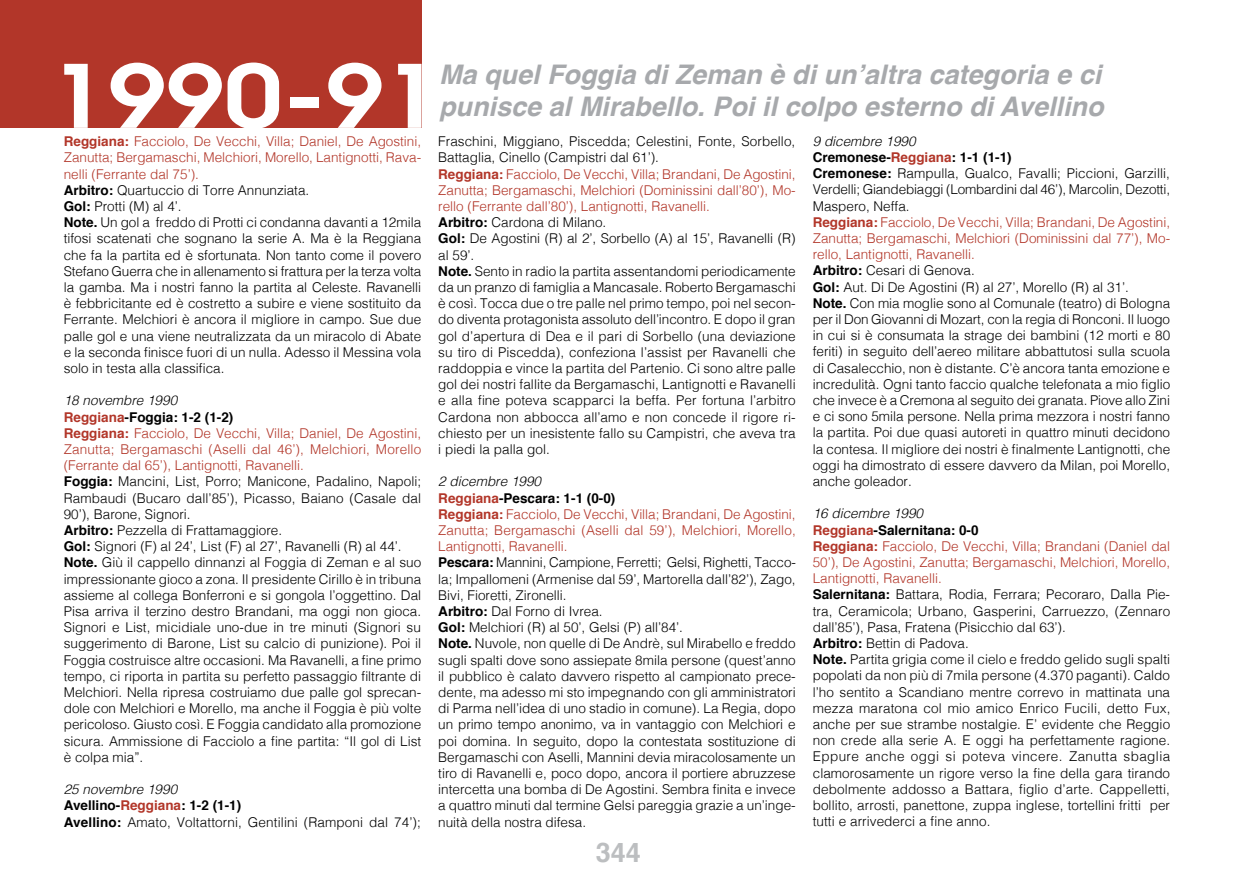
<style>
.page{position:relative;width:1234px;height:893px;background:#fff}
.page>*{position:absolute;margin:0;border:0;box-sizing:border-box;transform-origin:0 0}
.t1{font:600 86.55px "Avant Garde";color:#fff;scale:1.2 1}
.t2{font:italic 700 27px/32.4px "Helvetica";color:#a7a9ac}
.t3{font:700 27px "Helvetica";color:#bcbec0}
.t4{font:300 13.5px/16.2px "Helvetica";color:#000}
.s1{font-weight:700;color:#b23629}
.s2{color:#b23629}
.s3{font-weight:700}
.s4{font-style:italic}
</style>
<div class="page">
<div style="left:0;top:0;width:421px;height:128px;background:#b23629"></div>
<h1 class="t1" style="left:50px;top:40px;width:328px">1990-91</h1>
<p class="t4" style="left:64px;top:132px;width:359px"><span class="s1">Reggiana:</span> <span class="s2">Facciolo, De Vecchi, Villa; Daniel, De Agostini, Zanutta; Bergamaschi, Melchiori, Morello, Lantignotti, Rava&shy;nelli (Ferrante dal 75’).<br></span><span class="s3">Arbitro:</span> Quartuccio di Torre Annunziata.<br><span class="s3">Gol:</span> Protti (M) al 4’.<br><span class="s3">Note.</span> Un gol a freddo di Protti ci condanna davanti a 12mila tifosi scatenati che sognano la serie A. Ma è la Reggiana che fa la partita ed è sfortunata. Non tanto come il povero Stefano Guerra che in allenamento si frattura per la terza volta la gamba. Ma i nostri fanno la partita al Celeste. Ravanelli è febbricitante ed è costretto a subire e viene sostituito da Ferrante. Melchiori è ancora il migliore in campo. Sue due palle gol e una viene neutralizzata da un miracolo di Abate e la seconda finisce fuori di un nulla. Adesso il Messina vola solo in testa alla classifica.</p>
<p class="t4" style="left:64px;top:392px;width:359px"><span class="s4">18 novembre 1990<br></span><span class="s1">Reggiana</span><span class="s3">-Foggia: 1-2 (1-2)<br></span><span class="s1">Reggiana:</span> <span class="s2">Facciolo, De Vecchi, Villa; Daniel, De Agostini, Zanutta; Bergamaschi (Aselli dal 46’), Melchiori, Morello (Ferrante dal 65’), Lantignotti, Ravanelli.<br></span><span class="s3">Foggia:</span> Mancini, List, Porro; Manicone, Padalino, Napoli; Rambaudi (Bucaro dall’85’), Picasso, Baiano (Casale dal 90’), Barone, Signori.<br><span class="s3">Arbitro:</span> Pezzella di Frattamaggiore.<br><span class="s3">Gol:</span> Signori (F) al 24’, List (F) al 27’, Ravanelli (R) al 44’.<br><span class="s3">Note.</span> Giù il cappello dinnanzi al Foggia di Zeman e al suo impressionante gioco a zona. Il presidente Cirillo è in tribuna assieme al collega Bonferroni e si gongola l’oggettino. Dal Pisa arriva il terzino destro Brandani, ma oggi non gioca.<br>Signori e List, micidiale uno-due in tre minuti (Signori su suggerimento di Barone, List su calcio di punizione). Poi il Foggia costruisce altre occasioni. Ma Ravanelli, a fine primo tempo, ci riporta in partita su perfetto passaggio filtrante di Melchiori. Nella ripresa costruiamo due palle gol sprecan&shy;dole con Melchiori e Morello, ma anche il Foggia è più volte pericoloso. Giusto così. E Foggia candidato alla promozione sicura. Ammissione di Facciolo a fine partita: “Il gol di List è colpa mia”.</p>
<p class="t4" style="left:64px;top:780px;width:358px"><span class="s4">25 novembre 1990<br></span><span class="s3">Avellino-</span><span class="s1">Reggiana</span><span class="s3">: 1-2 (1-1)<br>Avellino:</span> Amato, Voltattorni, Gentilini (Ramponi dal 74’);</p>
<h2 class="t2" style="left:439px;top:58px;width:666px">Ma quel Foggia di Zeman è di un’altra categoria e ci punisce al Mirabello. Poi il colpo esterno di Avellino</h2>
<p class="t4" style="left:438px;top:132px;width:359px">Fraschini, Miggiano, Piscedda; Celestini, Fonte, Sorbello, Battaglia, Cinello (Campistri dal 61’).<br><span class="s1">Reggiana:</span> <span class="s2">Facciolo, De Vecchi, Villa; Brandani, De Agostini, Zanutta; Bergamaschi, Melchiori (Dominissini dall’80’), Mo&shy;rello (Ferrante dall’80’), Lantignotti, Ravanelli.<br></span><span class="s3">Arbitro:</span> Cardona di Milano.<br><span class="s3">Gol:</span> De Agostini (R) al 2’, Sorbello (A) al 15’, Ravanelli (R) al 59’.<br><span class="s3">Note.</span> Sento in radio la partita assentandomi periodicamente da un pranzo di famiglia a Mancasale. Roberto Bergamaschi è così. Tocca due o tre palle nel primo tempo, poi nel secon&shy;do diventa protagonista assoluto dell’incontro. E dopo il gran gol d’apertura di Dea e il pari di Sorbello (una deviazione su tiro di Piscedda), confeziona l’assist per Ravanelli che raddoppia e vince la partita del Partenio. Ci sono altre palle gol dei nostri fallite da Bergamaschi, Lantignotti e Ravanelli e alla fine poteva scapparci la beffa. Per fortuna l’arbitro Cardona non abbocca all’amo e non concede il rigore ri&shy;chiesto per un inesistente fallo su Campistri, che aveva tra i piedi la palla gol.</p>
<p class="t4" style="left:438px;top:473px;width:359px"><span class="s4">2 dicembre 1990<br></span><span class="s1">Reggiana</span><span class="s3">-Pescara: 1-1 (0-0)<br></span><span class="s1">Reggiana:</span> <span class="s2">Facciolo, De Vecchi, Villa; Brandani, De Agostini, Zanutta; Bergamaschi (Aselli dal 59’), Melchiori, Morello, Lantignotti, Ravanelli.<br></span><span class="s3">Pescara:</span> Mannini, Campione, Ferretti; Gelsi, Righetti, Tacco&shy;la; Impallomeni (Armenise dal 59’, Martorella dall’82’), Zago, Bivi, Fioretti, Zironelli.<br><span class="s3">Arbitro:</span> Dal Forno di Ivrea.<br><span class="s3">Gol:</span> Melchiori (R) al 50’, Gelsi (P) all’84’.<br><span class="s3">Note.</span> Nuvole, non quelle di De Andrè, sul Mirabello e freddo sugli spalti dove sono assiepate 8mila persone (quest’anno il pubblico è calato davvero rispetto al campionato prece&shy;dente, ma adesso mi sto impegnando con gli amministratori di Parma nell’idea di uno stadio in comune). La Regia, dopo un primo tempo anonimo, va in vantaggio con Melchiori e poi domina. In seguito, dopo la contestata sostituzione di Bergamaschi con Aselli, Mannini devia miracolosamente un tiro di Ravanelli e, poco dopo, ancora il portiere abruzzese intercetta una bomba di De Agostini. Sembra finita e invece a quattro minuti dal termine Gelsi pareggia grazie a un’inge&shy;nuità della nostra difesa.</p>
<h2 class="t3" style="left:595px;top:831px;width:47px">344</h2>
<p class="t4" style="left:812px;top:132px;width:359px"><span class="s4">9 dicembre 1990<br></span><span class="s3">Cremonese-</span><span class="s1">Reggiana</span><span class="s3">: 1-1 (1-1)<br>Cremonese:</span> Rampulla, Gualco, Favalli; Piccioni, Garzilli, Verdelli; Giandebiaggi (Lombardini dal 46’), Marcolin, Dezotti, Maspero, Neffa.<br><span class="s1">Reggiana:</span> <span class="s2">Facciolo, De Vecchi, Villa; Brandani, De Agostini, Zanutta; Bergamaschi, Melchiori (Dominissini dal 77’), Mo&shy;rello, Lantignotti, Ravanelli.<br></span><span class="s3">Arbitro:</span> Cesari di Genova.<br><span class="s3">Gol:</span> Aut. Di De Agostini (R) al 27’, Morello (R) al 31’.<br><span class="s3">Note.</span> Con mia moglie sono al Comunale (teatro) di Bologna per il Don Giovanni di Mozart, con la regia di Ronconi. Il luogo in cui si è consumata la strage dei bambini (12 morti e 80 feriti) in seguito dell’aereo militare abbattutosi sulla scuola di Casalecchio, non è distante. C’è ancora tanta emozione e incredulità. Ogni tanto faccio qualche telefonata a mio figlio che invece è a Cremona al seguito dei granata. Piove allo Zini e ci sono 5mila persone. Nella prima mezzora i nostri fanno la partita. Poi due quasi autoreti in quattro minuti decidono la contesa. Il migliore dei nostri è finalmente Lantignotti, che oggi ha dimostrato di essere davvero da Milan, poi Morello, anche goleador.</p>
<p class="t4" style="left:812px;top:504px;width:359px"><span class="s4">16 dicembre 1990<br></span><span class="s1">Reggiana</span><span class="s3">-Salernitana: 0-0<br></span><span class="s1">Reggiana:</span> <span class="s2">Facciolo, De Vecchi, Villa; Brandani (Daniel dal 50’), De Agostini, Zanutta; Bergamaschi, Melchiori, Morello, Lantignotti, Ravanelli.<br></span><span class="s3">Salernitana:</span> Battara, Rodia, Ferrara; Pecoraro, Dalla Pie&shy;tra, Ceramicola; Urbano, Gasperini, Carruezzo, (Zennaro dall’85’), Pasa, Fratena (Pisicchio dal 63’).<br><span class="s3">Arbitro:</span> Bettin di Padova.<br><span class="s3">Note.</span> Partita grigia come il cielo e freddo gelido sugli spalti popolati da non più di 7mila persone (4.370 paganti). Caldo l’ho sentito a Scandiano mentre correvo in mattinata una mezza maratona col mio amico Enrico Fucili, detto Fux, anche per sue strambe nostalgie. E’ evidente che Reggio non crede alla serie A. E oggi ha perfettamente ragione.<br>Eppure anche oggi si poteva vincere. Zanutta sbaglia clamorosamente un rigore verso la fine della gara tirando debolmente addosso a Battara, figlio d’arte. Cappelletti, bollito, arrosti, panettone, zuppa inglese, tortellini fritti per tutti e arrivederci a fine anno.</p>
</div>
